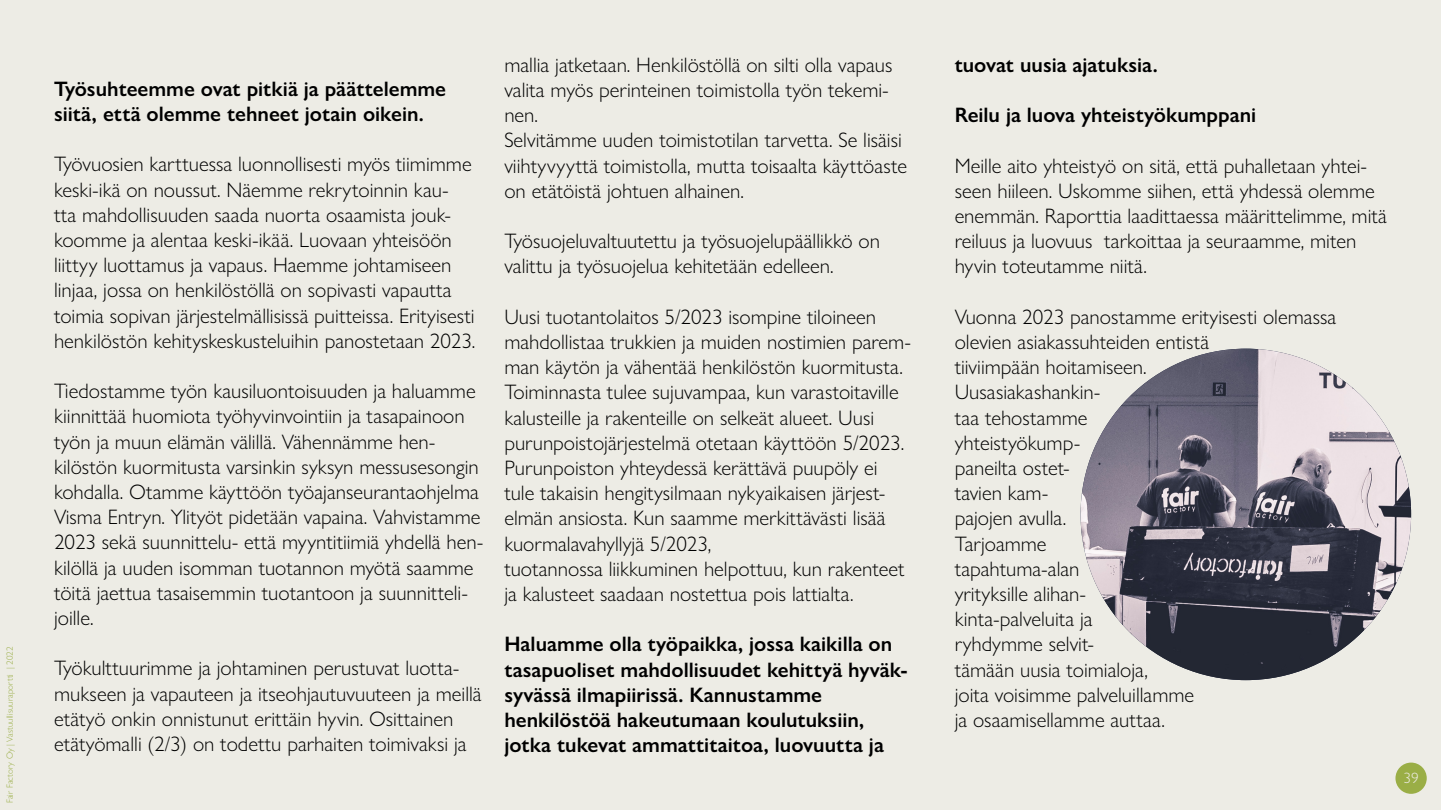
<style>
.page{position:relative;width:1441px;height:810px;background:#fff}
.page>*{position:absolute;margin:0;border:0;box-sizing:border-box;transform-origin:0 0}
.t1{font:300 21px/25.2px "Gill Sans Nova";color:#000}
.t2{font:600 21px/25.2px "Gill Sans Nova";color:#000}
.t3{font:300 15px "Gill Sans Nova";color:#eeece5}
.t4{font:300 9px "Gill Sans Nova";color:#9aae46}
</style>
<div class="page">
<div style="left:0;top:0;width:1440px;height:810px;background:#edece5"></div>
<div style="left:1395px;top:763px;width:31px;height:31px;background:#9aae46;border-radius:50%"></div>
<img style="left:1080px;top:349px;width:330px;height:331px">
<p class="t4" style="left:7px;top:803px;width:158px;rotate:-90deg">Fair Factory Oy | Vastuullisuuraportti | 2022</p>
<p class="t2" style="left:54px;top:78px;width:393px">Työsuhteemme ovat pitkiä ja päättelemme siitä, että olemme tehneet jotain oikein.</p>
<p class="t1" style="left:54px;top:154px;width:423px">Työvuosien karttuessa luonnollisesti myös tiimimme keski-ikä on noussut. Näemme rekrytoinnin kau&shy;tta mahdollisuuden saada nuorta osaamista jouk&shy;koomme ja alentaa keski-ikää. Luovaan yhteisöön liittyy luottamus ja vapaus. Haemme johtamiseen linjaa, jossa on henkilöstöllä on sopivasti vapautta toimia sopivan järjestelmällisissä puitteissa. Erityisesti henkilöstön kehityskeskusteluihin panostetaan 2023.</p>
<p class="t1" style="left:54px;top:381px;width:431px">Tiedostamme työn kausiluontoisuuden ja haluamme kiinnittää huomiota työhyvinvointiin ja tasapainoon työn ja muun elämän välillä. Vähennämme hen&shy;kilöstön kuormitusta varsinkin syksyn messusesongin kohdalla. Otamme käyttöön työajanseurantaohjelma Visma Entryn. Ylityöt pidetään vapaina. Vahvistamme 2023 sekä suunnittelu- että myyntitiimiä yhdellä hen&shy;kilöllä ja uuden isomman tuotannon myötä saamme töitä jaettua tasaisemmin tuotantoon ja suunnitteli&shy;joille.</p>
<p class="t1" style="left:54px;top:658px;width:429px">Työkulttuurimme ja johtaminen perustuvat luotta&shy;mukseen ja vapauteen ja itseohjautuvuuteen ja meillä etätyö onkin onnistunut erittäin hyvin. Osittainen etätyömalli (2/3) on todettu parhaiten toimivaksi ja</p>
<p class="t1" style="left:504px;top:54px;width:404px">mallia jatketaan. Henkilöstöllä on silti olla vapaus valita myös perinteinen toimistolla työn tekemi&shy;nen.<br>Selvitämme uuden toimistotilan tarvetta. Se lisäisi viihtyvyyttä toimistolla, mutta toisaalta käyttöaste on etätöistä johtuen alhainen.</p>
<p class="t1" style="left:504px;top:231px;width:377px">Työsuojeluvaltuutettu ja työsuojelupäällikkö on valittu ja työsuojelua kehitetään edelleen.</p>
<p class="t1" style="left:504px;top:306px;width:408px">Uusi tuotantolaitos 5/2023 isompine tiloineen mahdollistaa trukkien ja muiden nostimien parem&shy;man käytön ja vähentää henkilöstön kuormitusta.<br>Toiminnasta tulee sujuvampaa, kun varastoitaville kalusteille ja rakenteille on selkeät alueet. Uusi purunpoistojärjestelmä otetaan käyttöön 5/2023.<br>Purunpoiston yhteydessä kerättävä puupöly ei tule takaisin hengitysilmaan nykyaikaisen järjest&shy;elmän ansiosta. Kun saamme merkittävästi lisää kuormalavahyllyjä 5/2023,<br>tuotannossa liikkuminen helpottuu, kun rakenteet ja kalusteet saadaan nostettua pois lattialta.</p>
<p class="t2" style="left:504px;top:634px;width:405px">Haluamme olla työpaikka, jossa kaikilla on tasapuoliset mahdollisuudet kehittyä hyväk&shy;syvässä ilmapiirissä. Kannustamme henkilöstöä hakeutumaan koulutuksiin, jotka tukevat ammattitaitoa, luovuutta ja</p>
<p class="t2" style="left:954px;top:54px;width:205px">tuovat uusia ajatuksia.</p>
<p class="t2" style="left:954px;top:105px;width:303px">Reilu ja luova yhteistyökumppani</p>
<p class="t1" style="left:954px;top:155px;width:434px">Meille aito yhteistyö on sitä, että puhalletaan yhtei&shy;seen hiileen. Uskomme siihen, että yhdessä olemme enemmän. Raporttia laadittaessa määrittelimme, mitä reiluus ja luovuus tarkoittaa ja seuraamme, miten hyvin toteutamme niitä.</p>
<p class="t1" style="left:954px;top:306px;width:383px">Vuonna 2023 panostamme erityisesti olemassa olevien asiakassuhteiden entistä<br>tiiviimpään hoitamiseen.<br>Uusasiakashankin-<br>taa tehostamme<br>yhteistyökump-<br>paneilta ostet-<br>tavien kam-<br>pajojen avulla.<br>Tarjoamme<br>tapahtuma-alan<br>yrityksille alihan-<br>kinta-palveluita ja<br>ryhdymme selvit-<br>tämään uusia toimialoja,<br>joita voisimme palveluillamme<br>ja osaamisellamme auttaa.</p>
<p class="t3" style="left:1403px;top:773px;width:16px">39</p>
</div>
